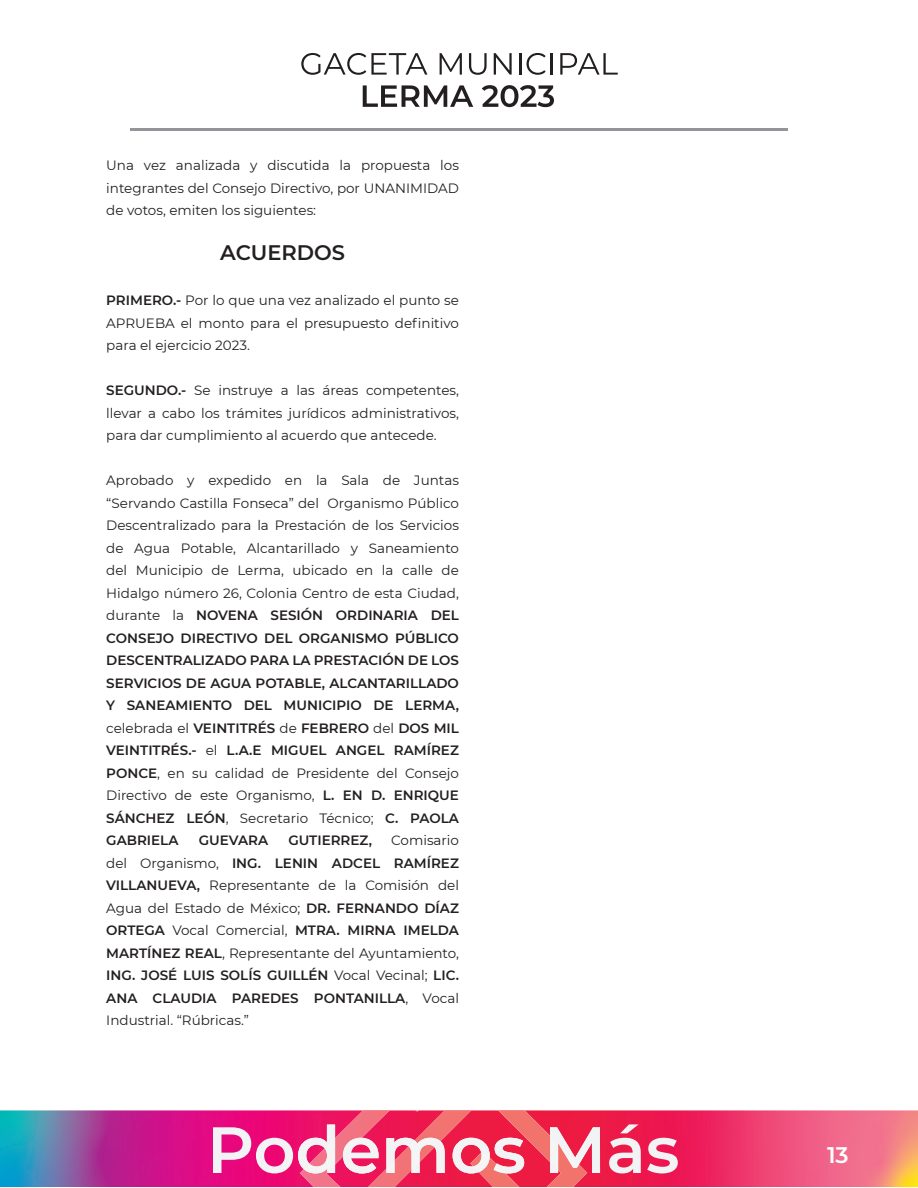
<style>
.page{position:relative;width:918px;height:1188px;background:#fff}
.page>*{position:absolute;margin:0;border:0;box-sizing:border-box;transform-origin:0 0}
.t1{font:600 22.5px "Montserrat";color:#fff}
.TÍTULOS{font:600 21px "Montserrat";color:#231f20}
.Cuerpo_de_texto{font:13.5px/22.5px "Montserrat";color:#231f20;text-align:justify}
.Cuerpo_de_texto-2{font:600 13.5px "Montserrat";color:#231f20}
.s1{font-weight:600}
</style>
<div class="page">
<img style="left:0;top:1110px;width:918px;height:77px">
<svg style="left:609px;top:1124px;width:32px;height:49px"></svg>
<svg style="left:647px;top:1138px;width:31px;height:35px"></svg>
<img style="left:498px;top:1110px;width:52px;height:34px">
<img style="left:434px;top:1110px;width:38px;height:34px">
<img style="left:300px;top:1110px;width:134px;height:77px">
<svg style="left:213px;top:1125px;width:122px;height:48px"></svg>
<svg style="left:343px;top:1138px;width:36px;height:35px"></svg>
<svg style="left:386px;top:1138px;width:59px;height:35px"></svg>
<img style="left:470px;top:1144px;width:117px;height:43px">
<svg style="left:453px;top:1138px;width:71px;height:35px"></svg>
<svg style="left:550px;top:1127px;width:50px;height:46px"></svg>
<svg style="left:363px;top:85px;width:110px;height:22px"></svg>
<svg style="left:482px;top:85px;width:72px;height:22px"></svg>
<hr style="left:130px;top:128px;width:658px;height:3px;background:#939598">
<svg style="left:301px;top:53px;width:126px;height:22px"></svg>
<svg style="left:440px;top:53px;width:22px;height:22px"></svg>
<svg style="left:469px;top:53px;width:18px;height:22px"></svg>
<svg style="left:494px;top:53px;width:18px;height:22px"></svg>
<hr style="left:519px;top:53px;width:2px;height:22px;background:#231f20">
<svg style="left:527px;top:53px;width:19px;height:22px"></svg>
<hr style="left:551px;top:53px;width:2px;height:22px;background:#231f20">
<svg style="left:560px;top:53px;width:58px;height:22px"></svg>
<p class="Cuerpo_de_texto" style="left:106px;top:154px;width:354px">Una vez analizada y discutida la propuesta los integrantes del Consejo Directivo, por UNANIMIDAD de votos, emiten los siguientes:</p>
<p class="TÍTULOS" style="left:220px;top:238px;width:126px">ACUERDOS</p>
<p class="Cuerpo_de_texto" style="left:106px;top:289px;width:354px"><span class="s1">PRIMERO.-</span> Por lo que una vez analizado el punto se APRUEBA el monto para el presupuesto definitivo para el ejercicio 2023.</p>
<p class="Cuerpo_de_texto" style="left:106px;top:379px;width:354px"><span class="s1">SEGUNDO.-</span> Se instruye a las áreas competentes, llevar a cabo los trámites jurídicos administrativos, para dar cumplimiento al acuerdo que antecede.</p>
<p class="Cuerpo_de_texto" style="left:106px;top:469px;width:354px">Aprobado y expedido en la Sala de Juntas “Servando Castilla Fonseca” del Organismo Público Descentralizado para la Prestación de los Servicios de Agua Potable, Alcantarillado y Saneamiento del Municipio de Lerma, ubicado en la calle de Hidalgo número 26, Colonia Centro de esta Ciudad, durante la <span class="s1">NOVENA SESIÓN ORDINARIA DEL CONSEJO DIRECTIVO DEL ORGANISMO PÚBLICO DESCENTRALIZADO PARA LA PRESTACIÓN DE LOS SERVICIOS DE AGUA POTABLE, ALCANTARILLADO Y SANEAMIENTO DEL MUNICIPIO DE LERMA, </span>celebrada el <span class="s1">VEINTITRÉS</span> de <span class="s1">FEBRERO</span> del <span class="s1">DOS MIL VEINTITRÉS.-</span> el <span class="s1">L.A.E MIGUEL ANGEL RAMÍREZ PONCE</span>, en su calidad de Presidente del Consejo Directivo de este Organismo, <span class="s1">L. EN D. ENRIQUE SÁNCHEZ LEÓN</span>, Secretario Técnico; <span class="s1">C. PAOLA GABRIELA</span></p>
<p class="Cuerpo_de_texto" style="left:106px;top:829px;width:354px;text-indent:285px">Comisario del Organismo, <span class="s1">ING. LENIN ADCEL RAMÍREZ VILLANUEVA,</span> Representante de la Comisión del Agua del Estado de México; <span class="s1">DR. FERNANDO DÍAZ ORTEGA</span> Vocal Comercial, <span class="s1">MTRA. MIRNA IMELDA MARTÍNEZ REAL</span>, Representante del Ayuntamiento, <span class="s1">ING. JOSÉ LUIS SOLÍS GUILLÉN</span> Vocal Vecinal; <span class="s1">LIC.<br>ANA CLAUDIA PAREDES PONTANILLA</span>, Vocal Industrial. “Rúbricas.”</p>
<p class="Cuerpo_de_texto-2" style="left:199px;top:831px;width:71px">GUEVARA</p>
<p class="Cuerpo_de_texto-2" style="left:288px;top:831px;width:85px">GUTIERREZ,</p>
<h1 class="t1" style="left:827px;top:1139px;width:23px">13</h1>
</div>
